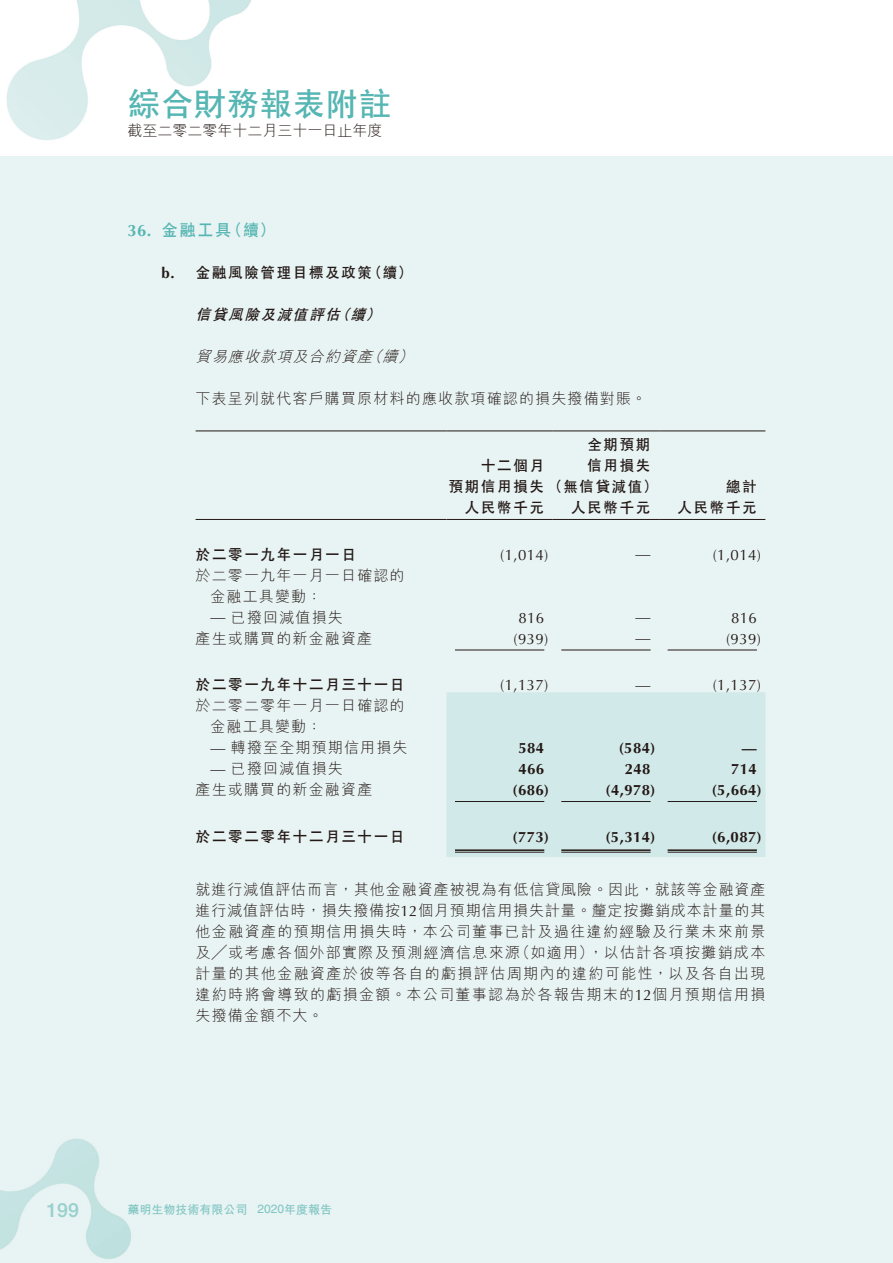
<style>
.page{position:relative;width:893px;height:1263px;background:#fff}
.page>*{position:absolute;margin:0;border:0;box-sizing:border-box;transform-origin:0 0}
.t1{font:700 33px "C Hei 2 HK";color:#55b6b3}
.t2{font:500 19.5px "Helvetica Neue LT Std";color:#97d0cd}
.t3{font:700 16.5px "C Hei 2 HK";color:#55b6b3}
.t4{font:700 16.5px "Optima LT Std";color:#55b6b3}
.t5{font:300 15px/21px "M Hei HK";letter-spacing:.08em;color:#231916}
.t6{font:700 15px/21px "C Hei 2 HK";letter-spacing:.08em;color:#231916}
.t7{font:700 15px "Optima LT Std";letter-spacing:.03em;color:#231916}
.t8{font:15px "Optima LT Std";letter-spacing:.03em;color:#231916}
.t9{font:300 15px "M Hei HK";color:#231916}
.t10{font:italic 300 15px "M Hei HK";color:#231916}
.t11{font:italic 700 15px "C Hei 2 HK";color:#231916}
.t12{font:700 12px "M Hei HK";color:#7dc5c2}
.t13{font:12px "Helvetica LT Std";color:#7dc5c2}
.s1{font-family:"Optima LT Std";font-weight:400}
.s2{font-family:"M Hei HK";font-weight:700}
</style>
<div class="page">
<div style="left:446px;top:692px;width:319px;height:165px;background:#d1e9e8"></div>
<hr style="left:196px;top:431px;width:250px;height:1px;background:#231916">
<hr style="left:446px;top:431px;width:107px;height:1px;background:#231916">
<hr style="left:553px;top:431px;width:106px;height:1px;background:#231916">
<hr style="left:659px;top:431px;width:106px;height:1px;background:#231916">
<hr style="left:196px;top:519px;width:250px;height:1px;background:#231916">
<hr style="left:446px;top:519px;width:107px;height:1px;background:#231916">
<hr style="left:553px;top:519px;width:106px;height:1px;background:#231916">
<hr style="left:659px;top:519px;width:106px;height:1px;background:#231916">
<hr style="left:455px;top:650px;width:89px;height:1px;background:#231916">
<hr style="left:561px;top:650px;width:90px;height:1px;background:#231916">
<hr style="left:668px;top:650px;width:89px;height:1px;background:#231916">
<hr style="left:455px;top:801px;width:89px;height:1px;background:#231916">
<hr style="left:561px;top:801px;width:90px;height:1px;background:#231916">
<hr style="left:668px;top:801px;width:89px;height:1px;background:#231916">
<hr style="left:455px;top:849px;width:89px;height:2px;background:#231916">
<hr style="left:455px;top:852px;width:89px;height:1px;background:#231916">
<hr style="left:561px;top:849px;width:90px;height:2px;background:#231916">
<hr style="left:561px;top:852px;width:90px;height:1px;background:#231916">
<hr style="left:668px;top:849px;width:89px;height:2px;background:#231916">
<hr style="left:668px;top:852px;width:89px;height:1px;background:#231916">
<h1 class="t1" style="left:128px;top:87px;width:266px">綜合財務報表附註</h1>
<p class="t9" style="left:128px;top:122px;width:256px">截至二零二零年十二月三十一日止年度</p>
<p class="t4" style="left:128px;top:221px;width:25px">36.</p>
<p class="t3" style="left:226px;top:221px;width:52px">（續(</p>
<p class="t3" style="left:162px;top:221px;width:71px">金融工具</p>
<p class="t7" style="left:162px;top:264px;width:14px">.b</p>
<p class="t6" style="left:367px;top:262px;width:47px">（續(</p>
<p class="t6" style="left:196px;top:262px;width:178px">金融風險管理目標及政策</p>
<p class="t11" style="left:196px;top:307px;width:175px">信貸風險及減值評估續</p>
<p class="t11" style="left:335px;top:307px;width:20px">（</p>
<p class="t11" style="left:366px;top:307px;width:20px">(</p>
<p class="t10" style="left:196px;top:349px;width:207px">貿易應收款項及合約資產續</p>
<p class="t10" style="left:367px;top:349px;width:20px">（</p>
<p class="t5" style="left:196px;top:388px;width:452px">下表呈列就代客戶購買原材料的應收款項確認的損失撥備對賬。</p>
<p class="t10" style="left:398px;top:349px;width:20px">(</p>
<p class="t6" style="left:587px;top:434px;width:65px">全期預期信用損失</p>
<p class="t6" style="left:448px;top:455px;width:211px;text-indent:32px">十二個月<br>預期信用損失（無信貸減值）</p>
<p class="t6" style="left:465px;top:497px;width:81px">人民幣千元</p>
<p class="t6" style="left:571px;top:497px;width:81px">人民幣千元</p>
<p class="t6" style="left:677px;top:476px;width:81px;text-align:right">總計<br>人民幣千元</p>
<p class="t6" style="left:196px;top:544px;width:162px">於二零一九年一月一日</p>
<p class="t5" style="left:210px;top:565px;width:196px;text-indent:-15px">於二零一九年一月一日確認的金融工具變動：</p>
<p class="t8" style="left:500px;top:546px;width:50px">)1,014(</p>
<p class="t8" style="left:636px;top:545px;width:16px">—</p>
<p class="t8" style="left:713px;top:546px;width:50px">)1,014(</p>
<p class="t5" style="left:210px;top:607px;width:134px"><span class="s1">—</span> 已撥回減值損失</p>
<p class="t8" style="left:518px;top:609px;width:27px">816</p>
<p class="t8" style="left:636px;top:608px;width:16px">—</p>
<p class="t8" style="left:731px;top:609px;width:27px">816</p>
<p class="t5" style="left:196px;top:628px;width:178px">產生或購買的新金融資產</p>
<p class="t8" style="left:513px;top:630px;width:37px">)939(</p>
<p class="t8" style="left:636px;top:629px;width:16px">—</p>
<p class="t8" style="left:726px;top:630px;width:37px">)939(</p>
<p class="t6" style="left:196px;top:674px;width:211px">於二零一九年十二月三十一日</p>
<p class="t5" style="left:210px;top:695px;width:196px;text-indent:-15px">於二零二零年一月一日確認的金融工具變動：</p>
<p class="t8" style="left:500px;top:677px;width:50px">)1,137(</p>
<p class="t8" style="left:636px;top:676px;width:16px">—</p>
<p class="t8" style="left:713px;top:677px;width:50px">)1,137(</p>
<p class="t5" style="left:210px;top:737px;width:199px"><span class="s1">—</span> 轉撥至全期預期信用損失</p>
<p class="t7" style="left:518px;top:740px;width:27px">584</p>
<p class="t7" style="left:619px;top:740px;width:38px">)584(</p>
<p class="t7" style="left:742px;top:739px;width:16px">—</p>
<p class="t5" style="left:210px;top:758px;width:134px"><span class="s1">—</span> 已撥回減值損失</p>
<p class="t7" style="left:518px;top:761px;width:27px">466</p>
<p class="t7" style="left:625px;top:761px;width:27px">248</p>
<p class="t7" style="left:731px;top:761px;width:27px">714</p>
<p class="t5" style="left:196px;top:779px;width:178px">產生或購買的新金融資產</p>
<p class="t7" style="left:513px;top:782px;width:38px">)686(</p>
<p class="t7" style="left:606px;top:782px;width:52px">)4,978(</p>
<p class="t7" style="left:712px;top:782px;width:52px">)5,664(</p>
<p class="t6" style="left:196px;top:826px;width:211px">於二零二零年十二月三十一日</p>
<p class="t5" style="left:196px;top:879px;width:571px;text-align:right">就進行減值評估而言，其他金融資產被視為有低信貸風險。因此，就該等金融資產進行減值評估時，損失撥備按<span class="s1">12</span>個月預期信用損失計量。釐定按攤銷成本計量的其他金融資產的預期信用損失時，本公司董事已計及過往違約經驗及行業未來前景，以估計各項按攤銷成本</p>
<p class="t7" style="left:513px;top:828px;width:38px">)773(</p>
<p class="t7" style="left:606px;top:828px;width:52px">)5,314(</p>
<p class="t7" style="left:712px;top:828px;width:52px">)6,087(</p>
<p class="t5" style="left:196px;top:942px;width:571px">及╱或考慮各個外部實際及預測經濟信息來源<br>計量的其他金融資產於彼等各自的虧損評估周期內的違約可能性，以及各自出現違約時將會導致的虧損金額。本公司董事認為於各報告期末的<span class="s1">12</span>個月預期信用損失撥備金額不大。</p>
<p class="t5" style="left:515px;top:942px;width:80px">（如適用）</p>
<h2 class="t2" style="left:46px;top:1198px;width:34px">199</h2>
<p class="t12" style="left:128px;top:1200px;width:121px">藥明生物技術有限公司</p>
<p class="t13" style="left:258px;top:1202px;width:76px">2020<span class="s2">年度報告</span></p>
</div>
